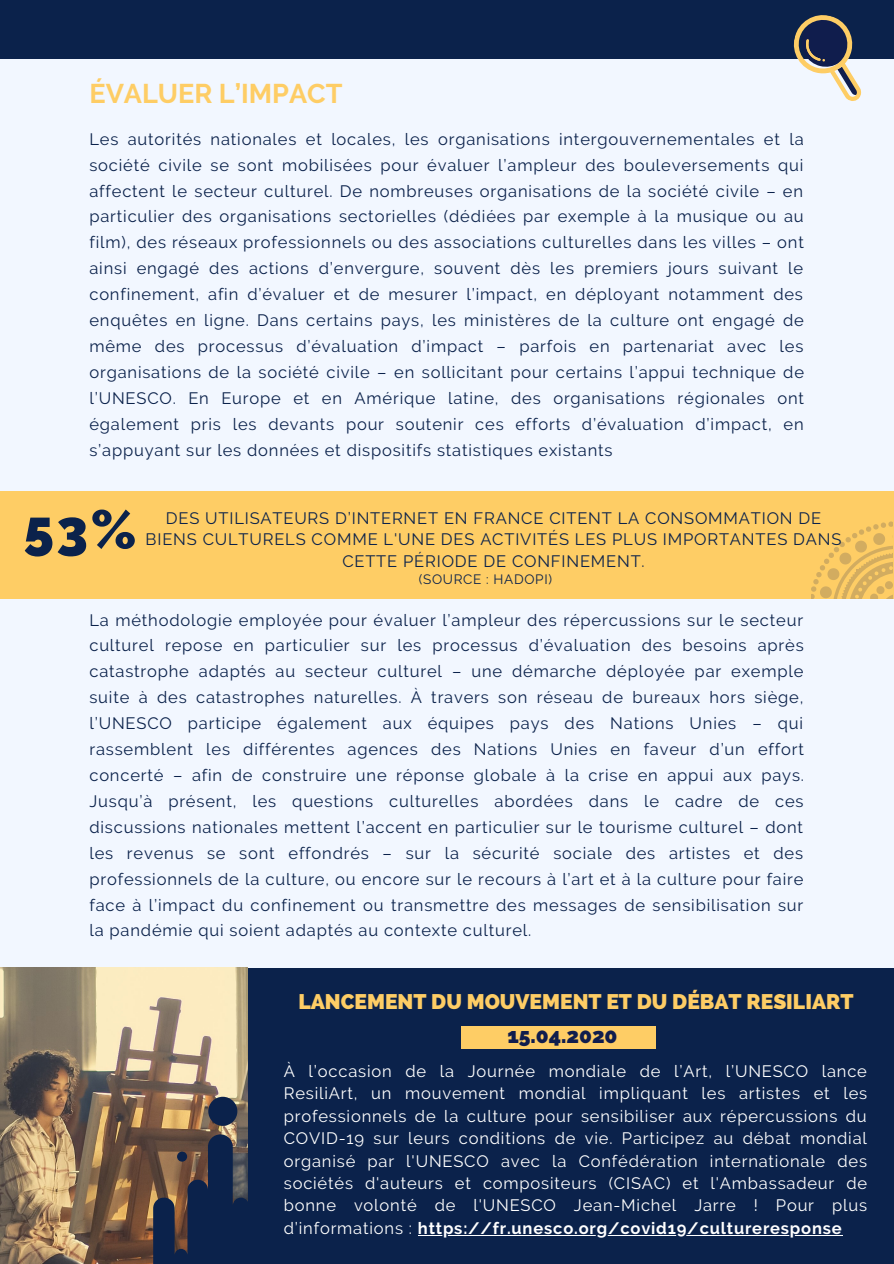
<style>
.page{position:relative;width:894px;height:1264px;background:#fff}
.page>*{position:absolute;margin:0;border:0;box-sizing:border-box;transform-origin:0 0}
.t1{font:800 54px "Raleway";color:#0b224b}
.t2{font:700 27px "Raleway";color:#fecd65}
.t3{font:800 21px "Raleway";color:#fecd65}
.t4{font:800 21px "Raleway";color:#101d4d}
.t5{font:16.5px/26px "Raleway";letter-spacing:.05em;color:#0b224b;text-align:justify}
.t6{font:16.5px/22.5px "Raleway";letter-spacing:.05em;color:#fff;text-align:justify}
.t7{font:13.5px "Raleway";letter-spacing:.05em;color:#0b224b}
.s1{font-weight:700}
</style>
<div class="page">
<div style="left:0;top:0;width:893px;height:1263px;background:#f2f7ff"></div>
<div style="left:0;top:491px;width:893px;height:107px;background:#fecd65"></div>
<div style="left:0;top:0;width:893px;height:59px;background:#0b224b"></div>
<svg style="left:793px;top:15px;width:69px;height:86px"></svg>
<div style="left:0;top:967px;width:893px;height:296px;background:#0b224b"></div>
<svg style="left:811px;top:521px;width:81px;height:78px"></svg>
<img style="left:0;top:967px;width:247px;height:296px">
<svg style="left:153px;top:1096px;width:95px;height:167px"></svg>
<div style="left:461px;top:1026px;width:195px;height:22px;background:#fecd65"></div>
<hr style="left:418px;top:1234px;width:424px;height:1px;background:#fff">
<h2 class="t2" style="left:89px;top:78px;width:254px">ÉVALUER L’IMPACT</h2>
<p class="t5" style="left:89px;top:126px;width:716px">Les autorités nationales et locales, les organisations intergouvernementales et la société civile se sont mobilisées pour évaluer l’ampleur des bouleversements qui affectent le secteur culturel. De nombreuses organisations de la société civile – en particulier des organisations sectorielles (dédiées par exemple à la musique ou au film), des réseaux professionnels ou des associations culturelles dans les villes – ont ainsi engagé des actions d’envergure, souvent dès les premiers jours suivant le confinement, afin d’évaluer et de mesurer l’impact, en déployant notamment des enquêtes en ligne. Dans certains pays, les ministères de la culture ont engagé de même des processus d’évaluation d’impact – parfois en partenariat avec les organisations de la société civile – en sollicitant pour certains l’appui technique de l’UNESCO. En Europe et en Amérique latine, des organisations régionales ont également pris les devants pour soutenir ces efforts d’évaluation d’impact, en s’appuyant sur les données et dispositifs statistiques existants</p>
<h1 class="t1" style="left:24px;top:497px;width:114px">53%</h1>
<p class="t5" style="left:145px;top:507px;width:697px;line-height:21.5px;text-align:center">DES UTILISATEURS D’INTERNET EN FRANCE CITENT LA CONSOMMATION DE<br>BIENS CULTURELS COMME L'UNE DES ACTIVITÉS LES PLUS IMPORTANTES DANS<br>CETTE PÉRIODE DE CONFINEMENT.</p>
<p class="t7" style="left:419px;top:572px;width:135px">(SOURCE : HADOPI)</p>
<p class="t5" style="left:89px;top:606px;width:716px">La méthodologie employée pour évaluer l’ampleur des répercussions sur le secteur culturel repose en particulier sur les processus d’évaluation des besoins après catastrophe adaptés au secteur culturel – une démarche déployée par exemple suite à des catastrophes naturelles. À travers son réseau de bureaux hors siège, l’UNESCO participe également aux équipes pays des Nations Unies – qui rassemblent les différentes agences des Nations Unies en faveur d’un effort concerté – afin de construire une réponse globale à la crise en appui aux pays.<br>Jusqu’à présent, les questions culturelles abordées dans le cadre de ces discussions nationales mettent l’accent en particulier sur le tourisme culturel – dont les revenus se sont effondrés – sur la sécurité sociale des artistes et des professionnels de la culture, ou encore sur le recours à l’art et à la culture pour faire face à l’impact du confinement ou transmettre des messages de sensibilisation sur la pandémie qui soient adaptés au contexte culturel.</p>
<p class="t3" style="left:298px;top:989px;width:556px">LANCEMENT DU MOUVEMENT ET DU DÉBAT RESILIART</p>
<p class="t4" style="left:507px;top:1023px;width:112px">15.04.2020</p>
<p class="t6" style="left:284px;top:1059px;width:584px">À l’occasion de la Journée mondiale de l’Art, l’UNESCO lance ResiliArt, un mouvement mondial impliquant les artistes et les professionnels de la culture pour sensibiliser aux répercussions du COVID-19 sur leurs conditions de vie. Participez au débat mondial organisé par l'UNESCO avec la Confédération internationale des sociétés d'auteurs et compositeurs (CISAC) et l'Ambassadeur de bonne volonté de l'UNESCO Jean-Michel Jarre ! Pour plus d’informations : <span class="s1">https://fr.unesco.org/covid19/cultureresponse</span></p>
</div>
